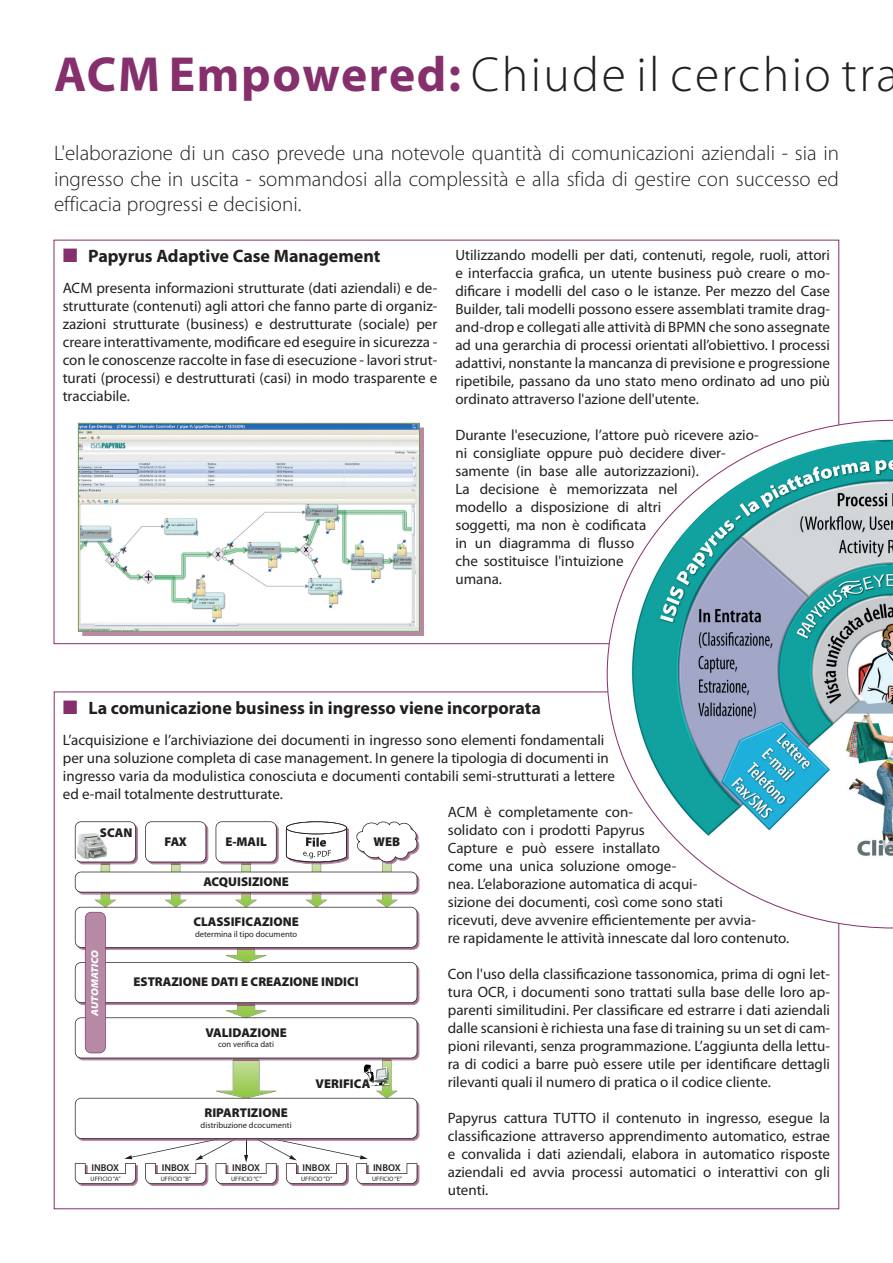
<style>
.page{position:relative;width:893px;height:1263px;background:#fff}
.page>*{position:absolute;margin:0;border:0;box-sizing:border-box;transform-origin:0 0}
.t1{font:300 49.5px "Myriad Pro";letter-spacing:.05em;color:#231f20}
.t2{font:300 21px/25.2px "Myriad Pro";color:#231f20;text-align:justify}
.t3{font:700 18px "Myriad Pro";color:#231f20}
.t4{font:15px/18px "Myriad Pro";color:#231f20;text-align:justify}
.t5{font:900 12.75px "Myriad Pro";color:#231f20}
.t6{font:600 9.9px "Myriad Pro";color:#231f20}
.t7{font:italic 900 semi-expanded 9.9px "Myriad Pro";color:#fff}
.t8{font:8.55px "Myriad Pro";color:#231f20}
.t9{font:6.45px "Myriad Pro";color:#231f20}
.s1{font-weight:700;color:#862f6d}
</style>
<div class="page">
<svg style="left:607px;top:420px;width:286px;height:508px"></svg>
<svg style="left:75px;top:821px;width:344px;height:365px"></svg>
<img style="left:617px;top:432px;width:276px;height:430px">
<img style="left:82px;top:427px;width:342px;height:209px">
<img style="left:80px;top:425px;width:338px;height:204px">
<div style="left:78px;top:423px;width:342px;height:208px;border:1px solid #799756"></div>
<h1 class="t1" style="left:54px;top:47px;width:846px"><span class="s1">ACM Empowered:</span> Chiude il cerchio tra</h1>
<h2 class="t2" style="left:54px;top:141px;width:787px">L'elaborazione di un caso prevede una notevole quantità di comunicazioni aziendali - sia in ingresso che in uscita - sommandosi alla complessità e alla sfida di gestire con successo ed efficacia progressi e decisioni.</h2>
<p class="t3" style="left:88px;top:246px;width:294px">Papyrus Adaptive Case Management</p>
<p class="t4" style="left:63px;top:279px;width:376px">ACM presenta informazioni strutturate (dati aziendali) e de&shy;strutturate (contenuti) agli attori che fanno parte di organiz&shy;zazioni strutturate (business) e destrutturate (sociale) per creare interattivamente, modificare ed eseguire in sicurezza - con le conoscenze raccolte in fase di esecuzione - lavori strut&shy;turati (processi) e destrutturati (casi) in modo trasparente e tracciabile.</p>
<p class="t4" style="left:455px;top:246px;width:376px">Utilizzando modelli per dati, contenuti, regole, ruoli, attori e interfaccia grafica, un utente business può creare o mo&shy;dificare i modelli del caso o le istanze. Per mezzo del Case Builder, tali modelli possono essere assemblati tramite drag&shy;and-drop e collegati alle attività di BPMN che sono assegnate ad una gerarchia di processi orientati all’obiettivo. I processi adattivi, nonstante la mancanza di previsione e progressione ripetibile, passano da uno stato meno ordinato ad uno più ordinato attraverso l'azione dell'utente.</p>
<p class="t4" style="left:455px;top:426px;width:305px;text-align:left">Durante l'esecuzione, l’attore può ricevere azio&shy;ni consigliate oppure può decidere diver&shy;samente (in base alle autorizzazioni).<br>La decisione è memorizzata nel<br>modello a disposizione di altri<br>soggetti, ma non è codificata<br>in un diagramma di flusso<br>che sostituisce l'intuizione<br>umana.</p>
<p class="t3" style="left:88px;top:698px;width:454px">La comunicazione business in ingresso viene incorporata</p>
<p class="t4" style="left:63px;top:731px;width:543px">L’acquisizione e l’archiviazione dei documenti in ingresso sono elementi fondamentali</p>
<p class="t4" style="left:63px;top:749px;width:547px">per una soluzione completa di case management. In genere la tipologia di documenti in</p>
<p class="t4" style="left:63px;top:767px;width:553px">ingresso varia da modulistica conosciuta e documenti contabili semi-strutturati a lettere</p>
<p class="t4" style="left:63px;top:785px;width:221px">ed e-mail totalmente destrutturate.</p>
<p class="t4" style="left:448px;top:803px;width:187px">ACM è completamente con-</p>
<p class="t4" style="left:448px;top:821px;width:199px">solidato con i prodotti Papyrus</p>
<p class="t4" style="left:448px;top:839px;width:214px">Capture e può essere installato</p>
<p class="t4" style="left:448px;top:857px;width:230px">come una unica soluzione omoge-</p>
<p class="t4" style="left:448px;top:875px;width:251px">nea. L’elaborazione automatica di acqui-</p>
<p class="t4" style="left:448px;top:893px;width:277px">sizione dei documenti, così come sono stati</p>
<p class="t4" style="left:448px;top:911px;width:310px">ricevuti, deve avvenire efficientemente per avvia-</p>
<p class="t4" style="left:448px;top:929px;width:343px">re rapidamente le attività innescate dal loro contenuto.</p>
<p class="t4" style="left:448px;top:965px;width:384px">Con l'uso della classificazione tassonomica, prima di ogni let&shy;tura OCR, i documenti sono trattati sulla base delle loro ap&shy;parenti similitudini. Per classificare ed estrarre i dati aziendali dalle scansioni è richiesta una fase di training su un set di cam&shy;pioni rilevanti, senza programmazione. L’aggiunta della lettu&shy;ra di codici a barre può essere utile per identificare dettagli rilevanti quali il numero di pratica o il codice cliente.</p>
<p class="t4" style="left:448px;top:1109px;width:384px">Papyrus cattura TUTTO il contenuto in ingresso, esegue la classificazione attraverso apprendimento automatico, estrae e convalida i dati aziendali, elabora in automatico risposte aziendali ed avvia processi automatici o interattivi con gli utenti.</p>
<p class="t5" style="left:100px;top:825px;width:34px">SCAN</p>
<p class="t5" style="left:373px;top:834px;width:28px">WEB</p>
<p class="t5" style="left:164px;top:834px;width:24px">FAX</p>
<p class="t5" style="left:225px;top:834px;width:43px">E-MAIL</p>
<p class="t5" style="left:203px;top:874px;width:87px">ACQUISIZIONE</p>
<p class="t5" style="left:193px;top:915px;width:107px">CLASSIFICAZIONE</p>
<p class="t8" style="left:195px;top:929px;width:104px">determina il tipo documento</p>
<p class="t5" style="left:133px;top:975px;width:227px">ESTRAZIONE DATI E CREAZIONE INDICI</p>
<p class="t7" style="left:89px;top:1015px;width:67px;rotate:-90deg">AUTOMATICO</p>
<p class="t5" style="left:205px;top:1025px;width:83px">VALIDAZIONE</p>
<p class="t8" style="left:218px;top:1040px;width:57px">con verifica dati</p>
<p class="t5" style="left:316px;top:1076px;width:56px">VERIFICA</p>
<p class="t5" style="left:204px;top:1106px;width:85px">RIPARTIZIONE</p>
<p class="t8" style="left:201px;top:1120px;width:93px">distribuzione dcocumenti</p>
<p class="t6" style="left:162px;top:1161px;width:29px">INBOX</p>
<p class="t6" style="left:232px;top:1161px;width:29px">INBOX</p>
<p class="t6" style="left:303px;top:1161px;width:29px">INBOX</p>
<p class="t6" style="left:373px;top:1161px;width:29px">INBOX</p>
<p class="t6" style="left:92px;top:1161px;width:29px">INBOX</p>
<p class="t9" style="left:161px;top:1175px;width:32px">UFFICIO “B”</p>
<p class="t9" style="left:231px;top:1175px;width:32px">UFFICIO “C”</p>
<p class="t9" style="left:301px;top:1175px;width:33px">UFFICIO “D”</p>
<p class="t9" style="left:372px;top:1175px;width:31px">UFFICIO “E”</p>
<p class="t9" style="left:91px;top:1175px;width:31px">UFFICIO “A”</p>
</div>
